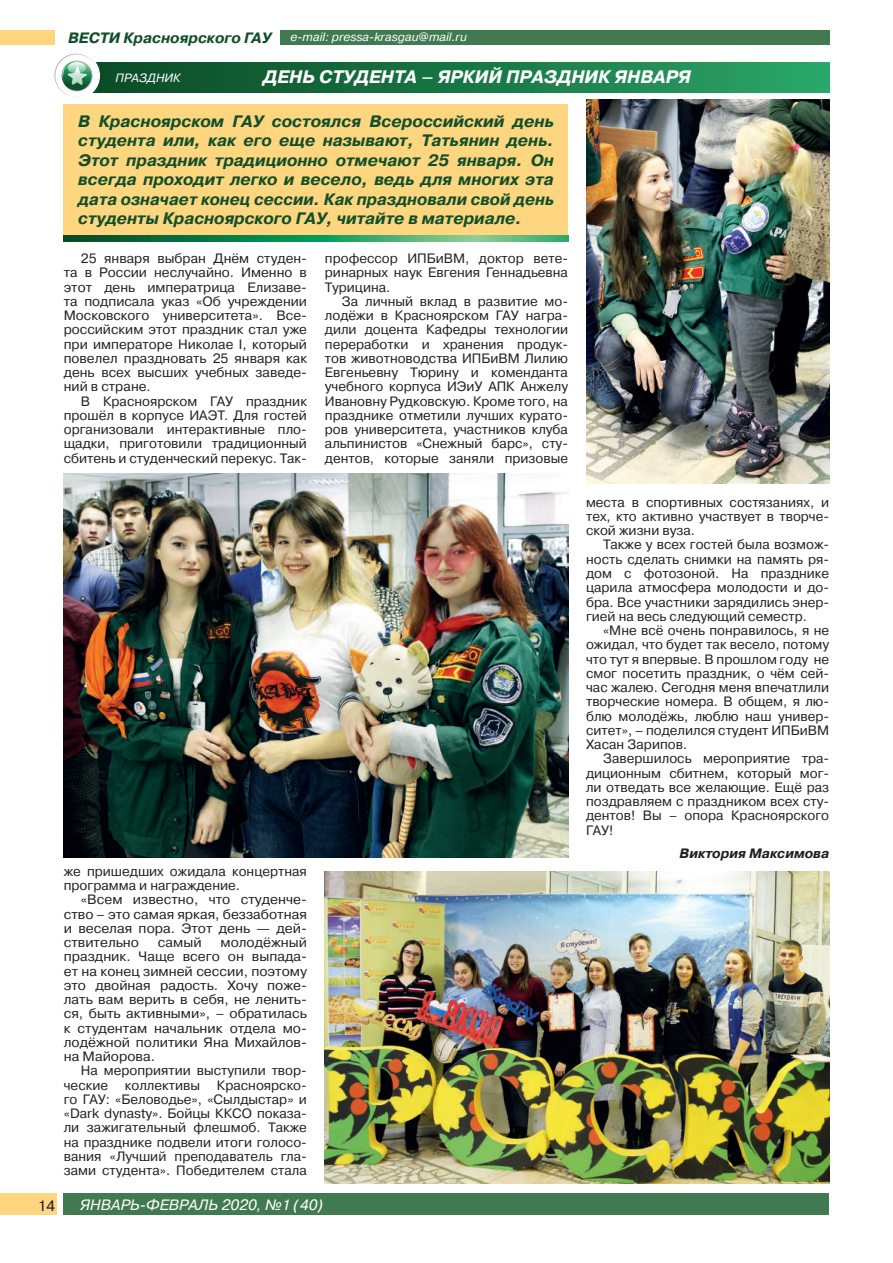
<style>
.page{position:relative;width:893px;height:1263px;background:#fff}
.page>*{position:absolute;margin:0;border:0;box-sizing:border-box;transform-origin:0 0}
.t1{font:italic 700 18px "Pragmatica WINC";color:#fff}
.t2{font:italic 700 16.5px/19.5px "Pragmatica WINC";color:#104f29;text-align:justify}
.t3{font:italic 15px "Pragmatica C";color:#fff}
.t4{font:italic 700 15px "Pragmatica C";color:#104f29}
.t5{font:15px "Pragmatica WINC";color:#231f20}
.t6{font:13.5px/14.2px "Pragmatica WINC";color:#231f20;text-align:justify}
.t7{font:italic 700 13.5px "Pragmatica WINC";color:#231f20}
.t8{font:italic 12px "Pragmatica C";color:#fff}
</style>
<div class="page">
<div style="left:64px;top:1194px;width:765px;height:21px;background:#417a50"></div>
<div style="left:0;top:1194px;width:56px;height:21px;background:#fed67f"></div>
<div style="left:280px;top:30px;width:549px;height:15px;background:#417a50"></div>
<div style="left:1px;top:30px;width:54px;height:15px;background:#fed67f"></div>
<div style="left:64px;top:63px;width:765px;height:30px;background:linear-gradient(to right,#084521,#2aa567)"></div>
<svg style="left:53px;top:52px;width:47px;height:47px"></svg>
<svg style="left:54px;top:54px;width:44px;height:43px"></svg>
<div style="left:64px;top:105px;width:504px;height:132px;background:#fed67f"></div>
<svg style="left:64px;top:236px;width:504px;height:5px;background:#2c945b"></svg>
<img style="left:586px;top:99px;width:243px;height:385px">
<img style="left:64px;top:473px;width:504px;height:385px">
<img style="left:325px;top:871px;width:504px;height:312px">
<p class="t4" style="left:68px;top:29px;width:205px">ВЕСТИ Красноярского ГАУ</p>
<p class="t8" style="left:290px;top:31px;width:178px">e-mail: pressa-krasgau@mail.ru</p>
<p class="t8" style="left:116px;top:71px;width:67px">ПРАЗДНИК</p>
<h1 class="t1" style="left:263px;top:67px;width:429px">ДЕНЬ СТУДЕНТА – ЯРКИЙ ПРАЗДНИК ЯНВАРЯ</h1>
<p class="t2" style="left:78px;top:111px;width:477px">В Красноярском ГАУ состоялся Всероссийский день студента или, как его еще называют, Татьянин день.<br>Этот праздник традиционно отмечают 25 января. Он всегда проходит легко и весело, ведь для многих эта дата означает конец сессии. Как праздновали свой день студенты Красноярского ГАУ, читайте в материале.</p>
<p class="t6" style="left:64px;top:251px;width:245px;text-indent:17px">25 января выбран Днём студен&shy;та в России неслучайно. Именно в этот день императрица Елизаве&shy;та подписала указ «Об учреждении Московского университета». Все&shy;российским этот праздник стал уже при императоре Николае I, который повелел праздновать 25 января как день всех высших учебных заведе&shy;ний в стране.</p>
<p class="t6" style="left:64px;top:394px;width:245px;text-indent:17px">В Красноярском ГАУ праздник прошёл в корпусе ИАЭТ. Для гостей организовали интерактивные пло&shy;щадки, приготовили традиционный сбитень и студенческий перекус. Так-</p>
<p class="t6" style="left:325px;top:251px;width:245px">профессор ИПБиВМ, доктор вете&shy;ринарных наук Евгения Геннадьевна Турицина.</p>
<p class="t6" style="left:325px;top:294px;width:245px;text-indent:17px">За личный вклад в развитие мо&shy;лодёжи в Красноярском ГАУ награ&shy;дили доцента Кафедры технологии переработки и хранения продук&shy;тов животноводства ИПБиВМ Лилию Евгеньевну Тюрину и коменданта учебного корпуса ИЭиУ АПК Анжелу Ивановну Рудковскую. Кроме того, на празднике отметили лучших курато&shy;ров университета, участников клуба альпинистов «Снежный барс», сту&shy;дентов, которые заняли призовые</p>
<p class="t5" style="left:38px;top:1197px;width:19px">14</p>
<p class="t6" style="left:64px;top:864px;width:245px">же пришедших ожидала концертная программа и награждение.</p>
<p class="t6" style="left:64px;top:893px;width:245px;text-indent:17px">«Всем известно, что студенче&shy;ство – это самая яркая, беззаботная и веселая пора. Этот день — дей&shy;ствительно</p>
<p class="t6" style="left:64px;top:935px;width:245px;text-indent:157px">молодёжный праздник. Чаще всего он выпада&shy;ет на конец зимней сессии, поэтому это двойная радость. Хочу поже&shy;лать вам верить в себя, не ленить&shy;ся, быть активными», – обратилась к студентам начальник отдела мо&shy;лодёжной политики Яна Михайлов&shy;на Майорова.</p>
<p class="t6" style="left:64px;top:1064px;width:245px;text-indent:17px">На мероприятии выступили твор&shy;ческие коллективы Красноярско&shy;го ГАУ: «Беловодье», «Сылдыстар» и «Dark dynasty». Бойцы ККСО показа&shy;ли зажигательный флешмоб. Также на празднике подвели итоги голосо&shy;вания «Лучший преподаватель гла&shy;зами студента». Победителем стала</p>
<p class="t6" style="left:158px;top:935px;width:45px">самый</p>
<p class="t3" style="left:80px;top:1196px;width:245px">ЯНВАРЬ-ФЕВРАЛЬ 2020, №1 (40)</p>
<p class="t6" style="left:586px;top:495px;width:245px">места в спортивных состязаниях, и тех, кто активно участвует в творче&shy;ской жизни вуза.</p>
<p class="t6" style="left:586px;top:538px;width:245px;text-indent:17px">Также у всех гостей была возмож&shy;ность сделать снимки на память ря&shy;дом с фотозоной. На празднике царила атмосфера молодости и до&shy;бра. Все участники зарядились энер&shy;гией на весь следующий семестр.</p>
<p class="t6" style="left:586px;top:623px;width:245px;text-indent:17px">«Мне всё очень понравилось, я не ожидал, что будет так весело, потому что тут я впервые. В прошлом году не смог посетить праздник, о чём сей&shy;час жалею. Сегодня меня впечатлили творческие номера. В общем, я лю&shy;блю молодёжь, люблю наш универ&shy;ситет», – поделился студент ИПБиВМ Хасан Зарипов.</p>
<p class="t6" style="left:586px;top:752px;width:245px;text-indent:17px">Завершилось мероприятие тра&shy;диционным сбитнем, который мог&shy;ли отведать все желающие. Ещё раз поздравляем с праздником всех сту&shy;дентов! Вы – опора Красноярского ГАУ!</p>
<p class="t7" style="left:680px;top:846px;width:151px">Виктория Максимова</p>
</div>
